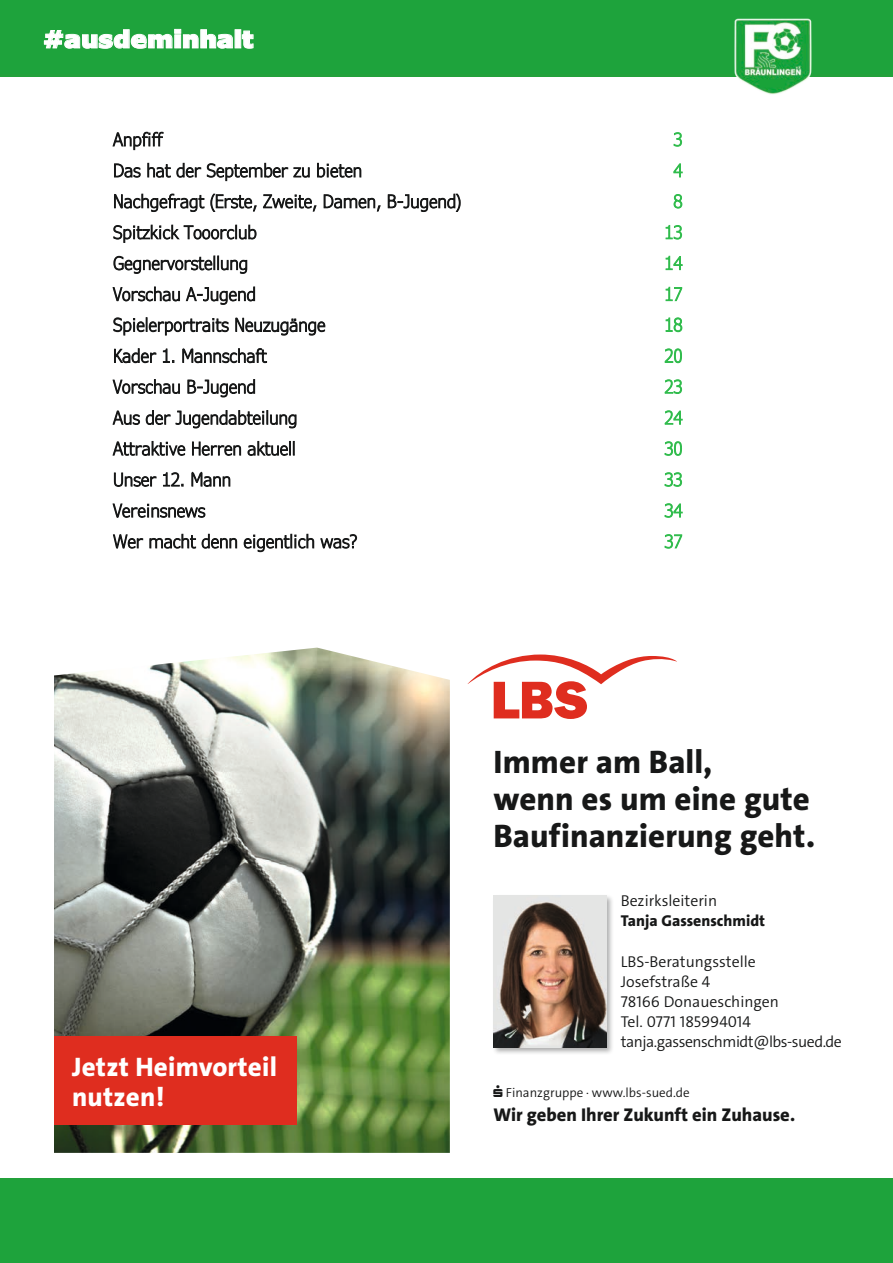
<style>
.page{position:relative;width:893px;height:1263px;background:#fff}
.page>*{position:absolute;margin:0;border:0;box-sizing:border-box;transform-origin:0 0}
.t1{font:800 32.7px/36.9px "The Sans C4 s";color:#171818}
.t2{font:800 27px/29.7px "The Sans C4 s";letter-spacing:.01em;color:#fff}
.t3{font:900 24px "Verdana Pro";color:#fff}
.t4{font:800 18.6px "The Sans C4 s";color:#171818}
.t5{font:300 18px "Verdana Pro Cond";color:#171818}
.t6{font:300 18px "Verdana Pro Cond";color:#31bc4d}
.t7{font:300 15.75px/20.1px "The Sans C4 s";color:#171818}
.t8{font:800 15.75px/20.1px "The Sans C4 s";color:#171818}
.t9{font:300 13.05px "The Sans C4 s";color:#171818}
.s1{font-weight:300}
.s2{font-family:"LBS";font-weight:400}
</style>
<div class="page">
<div style="left:0;top:0;width:893px;height:77px;background:#23a13b"></div>
<div style="left:0;top:1178px;width:893px;height:85px;background:#23a13b"></div>
<img style="left:54px;top:648px;width:396px;height:505px">
<div style="left:54px;top:1036px;width:243px;height:89px;background:#df2d1f"></div>
<div style="left:492px;top:894px;width:122px;height:161px;background:#171818;opacity:.35"></div>
<img style="left:494px;top:895px;width:112px;height:152px">
<svg style="left:468px;top:654px;width:209px;height:65px"></svg>
<div style="left:0;top:1181px;width:893px;height:82px;background:#1ea33c"></div>
<div style="left:0;top:0;width:893px;height:74px;background:#1ea33c"></div>
<img style="left:734px;top:18px;width:78px;height:76px">
<p class="t3" style="left:43px;top:23px;width:212px">#ausdeminhalt</p>
<p class="t5" style="left:113px;top:128px;width:51px">Anpfiff</p>
<p class="t6" style="left:673px;top:128px;width:11px">3</p>
<p class="t5" style="left:113px;top:159px;width:251px">Das hat der September zu bieten</p>
<p class="t6" style="left:673px;top:159px;width:11px">4</p>
<p class="t5" style="left:113px;top:190px;width:350px">Nachgefragt (Erste, Zweite, Damen, B-Jugend)</p>
<p class="t6" style="left:673px;top:190px;width:11px">8</p>
<p class="t5" style="left:113px;top:221px;width:145px">Spitzkick Tooorclub</p>
<p class="t6" style="left:664px;top:221px;width:20px">13</p>
<p class="t5" style="left:113px;top:252px;width:137px">Gegnervorstellung</p>
<p class="t6" style="left:664px;top:252px;width:20px">14</p>
<p class="t5" style="left:113px;top:283px;width:144px">Vorschau A-Jugend</p>
<p class="t6" style="left:664px;top:283px;width:20px">17</p>
<p class="t5" style="left:113px;top:313px;width:214px">Spielerportraits Neuzugänge</p>
<p class="t6" style="left:664px;top:313px;width:20px">18</p>
<p class="t5" style="left:113px;top:344px;width:155px">Kader 1. Mannschaft</p>
<p class="t6" style="left:664px;top:344px;width:20px">20</p>
<p class="t5" style="left:113px;top:375px;width:144px">Vorschau B-Jugend</p>
<p class="t6" style="left:664px;top:375px;width:20px">23</p>
<p class="t5" style="left:113px;top:406px;width:186px">Aus der Jugendabteilung</p>
<p class="t6" style="left:664px;top:406px;width:20px">24</p>
<p class="t5" style="left:113px;top:437px;width:184px">Attraktive Herren aktuell</p>
<p class="t6" style="left:664px;top:437px;width:20px">30</p>
<p class="t5" style="left:113px;top:468px;width:120px">Unser 12. Mann</p>
<p class="t6" style="left:664px;top:468px;width:20px">33</p>
<p class="t5" style="left:113px;top:499px;width:94px">Vereinsnews</p>
<p class="t6" style="left:664px;top:499px;width:20px">34</p>
<p class="t5" style="left:113px;top:530px;width:246px">Wer macht denn eigentlich was?</p>
<p class="t6" style="left:664px;top:530px;width:20px">37</p>
<p class="t1" style="left:494px;top:744px;width:323px">Immer am Ball,<br>wenn es um eine gute<br>Baufinanzierung geht.</p>
<p class="t2" style="left:72px;top:1052px;width:207px">Jetzt Heimvorteil nutzen!</p>
<p class="t8" style="left:621px;top:891px;width:146px"><span class="s1">Bezirksleiterin<br></span>Tanja Gassenschmidt</p>
<p class="t7" style="left:621px;top:951px;width:223px">LBS-Beratungsstelle<br>Josefstraße 4<br>78166 Donaueschingen<br>Tel. 0771 185994014 tanja.gassenschmidt@lbs-sued.de</p>
<p class="t9" style="left:494px;top:1084px;width:198px"><span class="s2">s</span> Finanzgruppe . www.lbs-sued.de</p>
<p class="t4" style="left:494px;top:1102px;width:303px">Wir geben Ihrer Zukunft ein Zuhause.</p>
</div>
